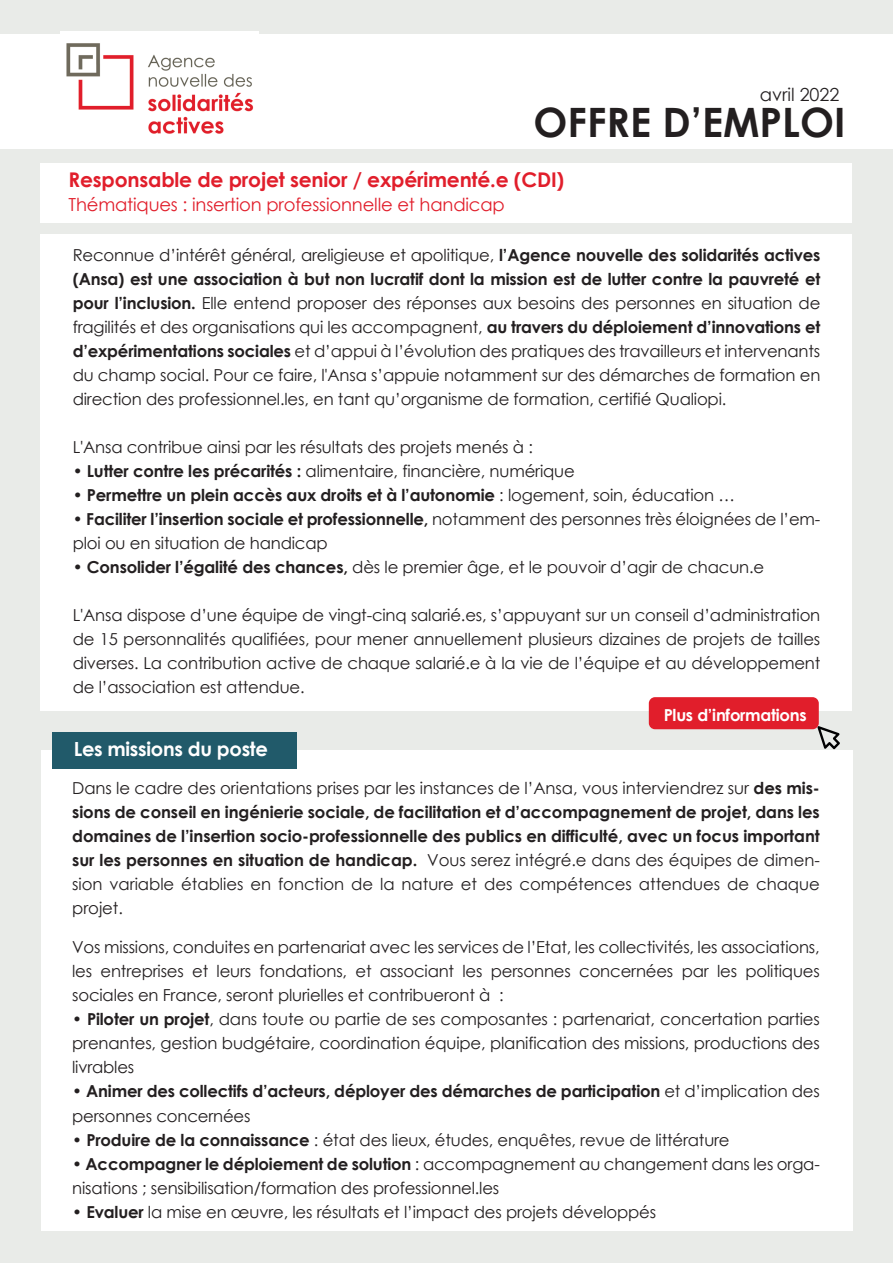
<style>
.page{position:relative;width:893px;height:1263px;background:#e9ebe8}
.page>*{position:absolute;margin:0;border:0;box-sizing:border-box;transform-origin:0 0}
.t1{font:700 40.5px "Century Gothic";color:#231f20}
.t2{font:700 20.25px "Century Gothic";letter-spacing:-.01em;color:#e11e2b}
.t3{font:700 19.5px "Century Gothic";letter-spacing:-.015em;color:#fff}
.t4{font:18px "Century Gothic";letter-spacing:-.01em;color:#e11e2b}
.t5{font:18px "Century Gothic";color:#231f20}
.t6{font:16.5px/24px "Century Gothic";letter-spacing:-.01em;color:#231f20;text-align:justify}
.t7{font:700 16.5px/24px "Century Gothic";letter-spacing:-.01em;color:#231f20;text-align:justify}
.t8{font:700 16.5px "Century Gothic";letter-spacing:-.015em;color:#fff}
.s1{font-weight:700}
.s2{font-weight:400}
</style>
<div class="page">
<div style="left:0;top:34px;width:893px;height:114px;background:#fff"></div>
<img style="left:61px;top:32px;width:197px;height:117px">
<div style="left:40px;top:235px;width:812px;height:476px;background:#fff"></div>
<div style="left:40px;top:163px;width:812px;height:59px;background:#fff"></div>
<svg style="left:817px;top:726px;width:23px;height:23px"></svg>
<div style="left:649px;top:697px;width:170px;height:32px;background:#e11e2b;border-radius:6px"></div>
<div style="left:41px;top:750px;width:811px;height:481px;background:#fff"></div>
<div style="left:52px;top:732px;width:245px;height:36px;background:#215a6a"></div>
<p class="t5" style="left:760px;top:82px;width:81px">avril 2022</p>
<h1 class="t1" style="left:534px;top:92px;width:313px">OFFRE D’EMPLOI</h1>
<p class="t2" style="left:69px;top:165px;width:497px">Responsable de projet senior / expérimenté.e (CDI)</p>
<p class="t4" style="left:69px;top:192px;width:438px">Thématiques : insertion professionnelle et handicap</p>
<p class="t6" style="left:73px;top:243px;width:749px">Reconnue d’intérêt général, areligieuse et apolitique, <span class="s1">l’Agence nouvelle des solidarités actives (Ansa) est une association à but non lucratif dont la mission est de lutter contre la pauvreté et pour l’inclusion.</span> Elle entend proposer des réponses aux besoins des personnes en situation de fragilités et des organisations qui les accompagnent, <span class="s1">au travers du déploiement d’innovations et d’expérimentations sociales</span> et d’appui à l’évolution des pratiques des travailleurs et intervenants du champ social. Pour ce faire, l'Ansa s’appuie notamment sur des démarches de formation en direction des professionnel.les, en tant qu’organisme de formation, certifié Qualiopi.</p>
<p class="t6" style="left:73px;top:435px;width:462px">L'Ansa contribue ainsi par les résultats des projets menés à :</p>
<p class="t6" style="left:73px;top:459px;width:504px">• <span class="s1">Lutter contre les précarités :</span> alimentaire, financière, numérique</p>
<p class="t7" style="left:73px;top:482px;width:664px"><span class="s2">•</span> Permettre un plein accès aux droits et à l’autonomie <span class="s2">: logement, soin, éducation …</span></p>
<p class="t6" style="left:73px;top:507px;width:749px">• <span class="s1">Faciliter l’insertion sociale et professionnelle,</span> notamment des personnes très éloignées de l’em&shy;ploi ou en situation de handicap</p>
<p class="t6" style="left:73px;top:555px;width:693px">• <span class="s1">Consolider l’égalité des chances,</span> dès le premier âge, et le pouvoir d’agir de chacun.e</p>
<p class="t6" style="left:73px;top:603px;width:749px">L'Ansa dispose d’une équipe de vingt-cinq salarié.es, s’appuyant sur un conseil d’administration de 15 personnalités qualifiées, pour mener annuellement plusieurs dizaines de projets de tailles diverses. La contribution active de chaque salarié.e à la vie de l’équipe et au développement de l’association est attendue.</p>
<p class="t8" style="left:664px;top:702px;width:145px">Plus d’informations</p>
<p class="t3" style="left:74px;top:734px;width:196px">Les missions du poste</p>
<p class="t7" style="left:72px;top:776px;width:749px"><span class="s2">Dans le cadre des orientations prises par les instances de l’Ansa, vous interviendrez sur</span> des mis&shy;sions de conseil en ingénierie sociale, de facilitation et d’accompagnement de projet, dans les domaines de l’insertion socio-professionnelle des publics en difficulté, avec un focus important sur les personnes en situation de handicap. <span class="s2">Vous serez intégré.e dans des équipes de dimen&shy;sion variable établies en fonction de la nature et des compétences attendues de chaque projet.</span></p>
<p class="t6" style="left:72px;top:935px;width:749px">Vos missions, conduites en partenariat avec les services de l’Etat, les collectivités, les associations, les entreprises et leurs fondations, et associant les personnes concernées par les politiques sociales en France, seront plurielles et contribueront à :</p>
<p class="t6" style="left:72px;top:1007px;width:749px">• <span class="s1">Piloter un projet</span>, dans toute ou partie de ses composantes : partenariat, concertation parties prenantes, gestion budgétaire, coordination équipe, planification des missions, productions des livrables</p>
<p class="t7" style="left:72px;top:1079px;width:749px"><span class="s2">•</span> Animer des collectifs d’acteurs, déployer des démarches de participation <span class="s2">et d’implication des personnes concernées</span></p>
<p class="t6" style="left:72px;top:1127px;width:659px">• <span class="s1">Produire de la connaissance</span> : état des lieux, études, enquêtes, revue de littérature</p>
<p class="t6" style="left:72px;top:1151px;width:749px">• <span class="s1">Accompagner le déploiement de solution</span> : accompagnement au changement dans les orga&shy;nisations ; sensibilisation/formation des professionnel.les</p>
<p class="t6" style="left:72px;top:1199px;width:586px">• <span class="s1">Evaluer</span> la mise en œuvre, les résultats et l’impact des projets développés</p>
</div>
